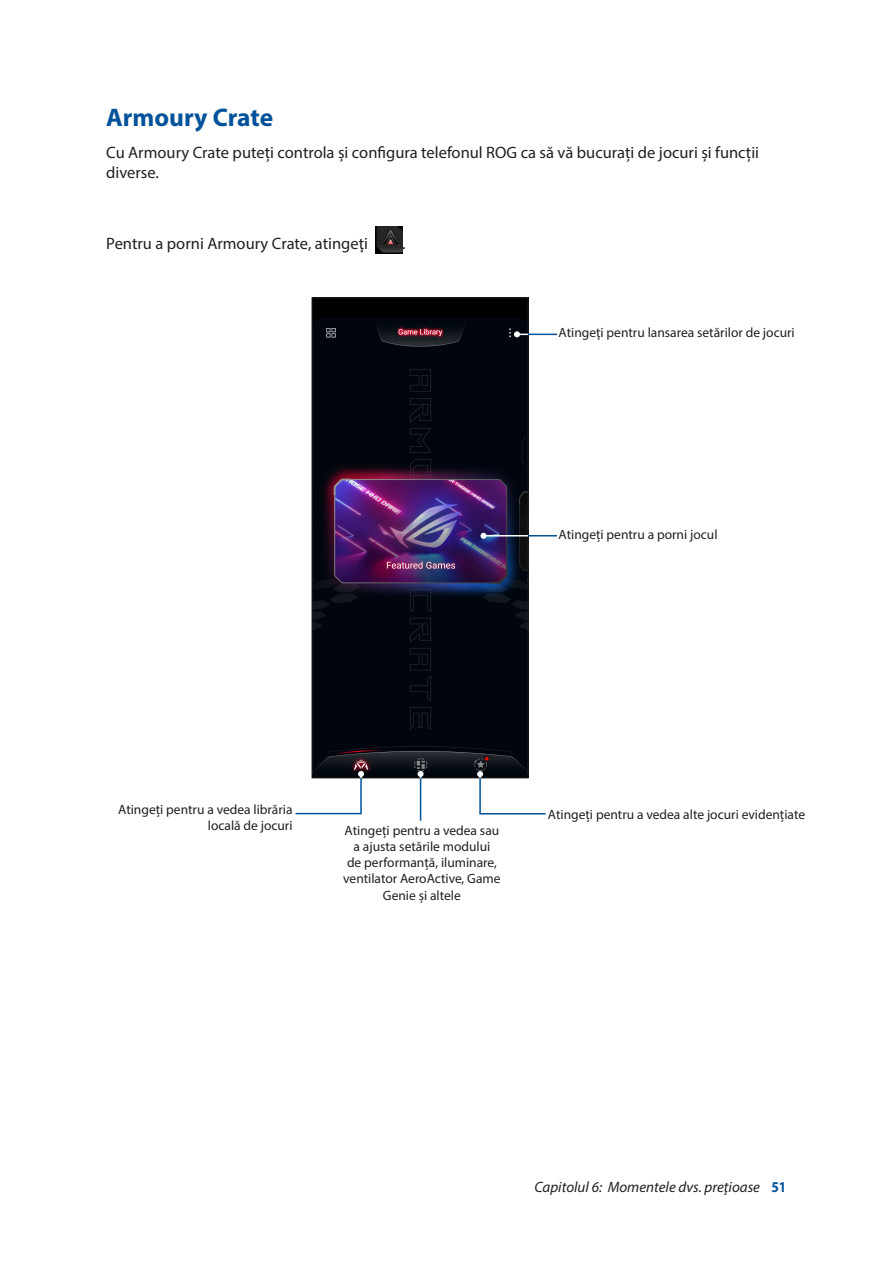
<style>
.page{position:relative;width:893px;height:1263px;background:#fff}
.page>*{position:absolute;margin:0;border:0;box-sizing:border-box;transform-origin:0 0}
.t1{font:700 25.5px "Myriad Pro";color:#01529a}
.t2{font:16.5px/19.8px "Myriad Pro";color:#231f20}
.t3{font:italic 15px "Myriad Pro";color:#231f20}
.t4{font:13.5px/16.2px "Myriad Pro";color:#231f20;text-align:right}
.s1{font-weight:700;font-style:normal;color:#01529a}
</style>
<div class="page">
<img style="left:375px;top:227px;width:27px;height:27px">
<img style="left:314px;top:300px;width:212px;height:476px">
<div style="left:312px;top:298px;width:216px;height:480px;border:1px solid #231f20"></div>
<hr style="left:420px;top:775px;width:1px;height:46px;background:#01529a">
<hr style="left:483px;top:535px;width:45px;height:1px;background:#fff">
<svg style="left:480px;top:533px;width:6px;height:6px"></svg>
<svg style="left:514px;top:331px;width:43px;height:6px"></svg>
<svg style="left:528px;top:535px;width:29px;height:1px"></svg>
<svg style="left:295px;top:771px;width:69px;height:44px"></svg>
<svg style="left:418px;top:771px;width:6px;height:7px"></svg>
<svg style="left:477px;top:771px;width:69px;height:44px"></svg>
<h1 class="t1" style="left:106px;top:100px;width:168px">Armoury Crate</h1>
<p class="t2" style="left:106px;top:142px;width:654px">Cu Armoury Crate puteți controla și configura telefonul ROG ca să vă bucurați de jocuri și funcții diverse.</p>
<p class="t2" style="left:106px;top:234px;width:263px">Pentru a porni Armoury Crate, atingeţi</p>
<p class="t2" style="left:402px;top:234px;width:5px">.</p>
<p class="t4" style="left:559px;top:324px;width:238px">Atingeţi pentru lansarea setărilor de jocuri</p>
<p class="t4" style="left:559px;top:526px;width:160px">Atingeți pentru a porni jocul</p>
<p class="t4" style="left:118px;top:801px;width:176px">Atingeți pentru a vedea librăria locală de jocuri</p>
<p class="t4" style="left:343px;top:822px;width:159px;text-align:center">Atingeți pentru a vedea sau a ajusta setările modului<br>de performanță, iluminare, ventilator AeroActive, Game<br>Genie și altele</p>
<p class="t4" style="left:548px;top:806px;width:259px">Atingeți pentru a vedea alte jocuri evidențiate</p>
<p class="t3" style="left:534px;top:1178px;width:253px">Capitolul 6: Momentele dvs. preţioase <span class="s1">51</span></p>
</div>
